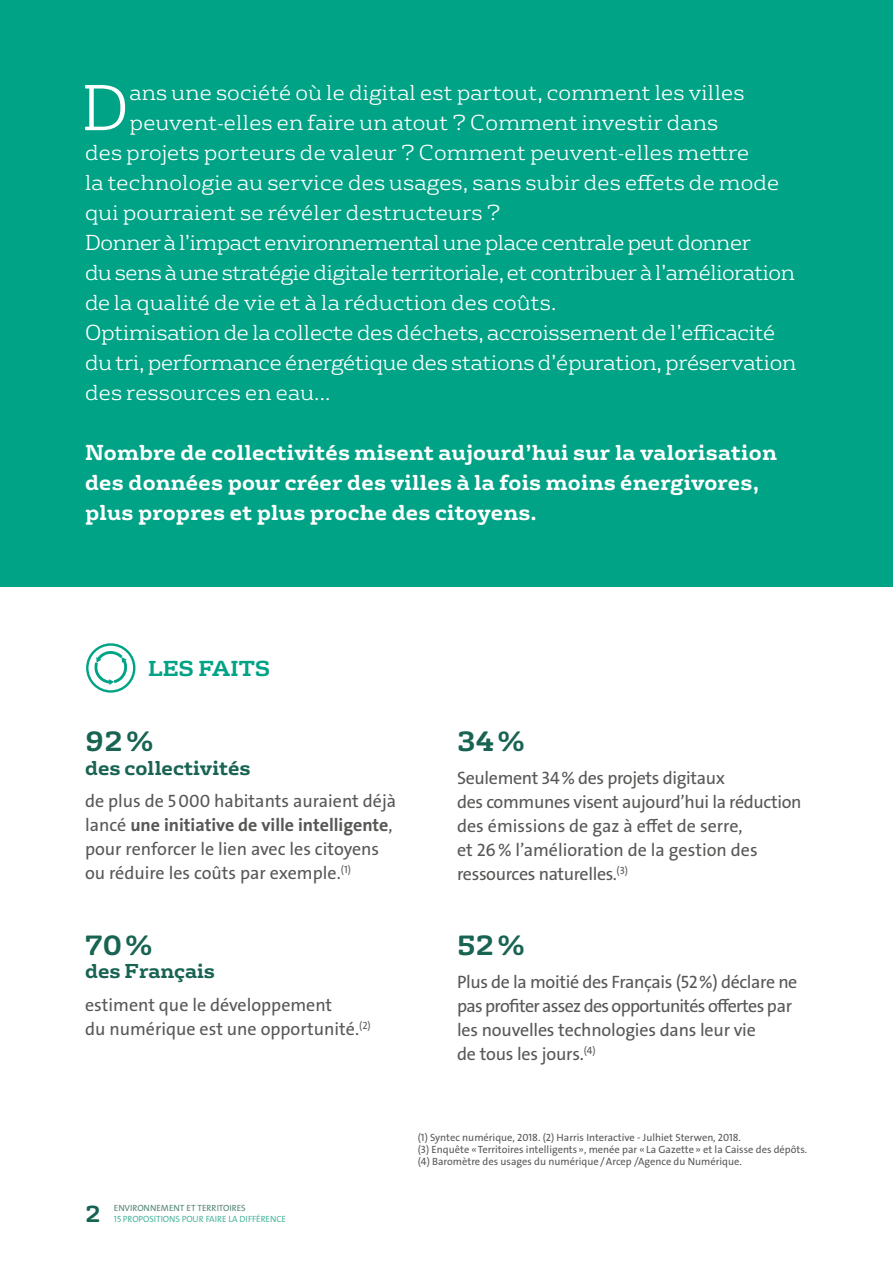
<style>
.page{position:relative;width:893px;height:1263px;background:#fff}
.page>*{position:absolute;margin:0;border:0;box-sizing:border-box;transform-origin:0 0}
.t1{font:300 62.7px "FS Rufus";color:#fff}
.t2{font:700 27px "FS Rufus";color:#186352}
.t3{font:700 22.5px "FS Rufus";color:#156352}
.t4{font:300 21px "FS Rufus";color:#fff}
.t5{font:700 21px/30px "FS Rufus";letter-spacing:.01em;color:#fff}
.t6{font:300 21px "FS Rufus";letter-spacing:-.02em;color:#fff}
.t7{font:700 21px "FS Rufus";color:#00a385}
.t8{font:700 19.5px "FS Rufus";color:#186352}
.t9{font:18px/24px "The Sans Veolia W5 Pla";letter-spacing:-.01em;color:#575756}
.t10{font:18px "The Sans Veolia W7 Bld";color:#575756}
.t11{font:10.5px/12px "The Sans Veolia W5 Pla";color:#575756}
.t12{font:9px "The Sans Veolia W5 Pla";letter-spacing:-.01em;color:#4db69f}
.t13{font:9px "The Sans Veolia W5 Pla";color:#55867a}
.s1{font-family:"The Sans Veolia W5 Pla"}
</style>
<div class="page">
<div style="left:0;top:0;width:893px;height:587px;background:#00a385"></div>
<div style="left:86px;top:643px;width:49px;height:50px;border:2px solid #00a385;border-radius:50%"></div>
<svg style="left:94px;top:651px;width:35px;height:34px"></svg>
<h1 class="t1" style="left:82px;top:58px;width:49px">D</h1>
<p class="t4" style="left:130px;top:76px;width:616px">ans une société où le digital est partout, comment les villes</p>
<p class="t4" style="left:130px;top:106px;width:590px">peuvent-elles en faire un atout ? Comment investir dans</p>
<p class="t4" style="left:85px;top:136px;width:666px">des projets porteurs de valeur ? Comment peuvent-elles mettre</p>
<p class="t4" style="left:85px;top:166px;width:696px">la technologie au service des usages, sans subir des effets de mode</p>
<p class="t4" style="left:85px;top:196px;width:417px">qui pourraient se révéler destructeurs ?</p>
<p class="t6" style="left:85px;top:226px;width:667px">Donner à l’impact environnemental une place centrale peut donner</p>
<p class="t6" style="left:85px;top:256px;width:711px">du sens à une stratégie digitale territoriale, et contribuer à l’amélioration</p>
<p class="t4" style="left:85px;top:286px;width:473px">de la qualité de vie et à la réduction des coûts.</p>
<p class="t4" style="left:85px;top:316px;width:692px">Optimisation de la collecte des déchets, accroissement de l’efficacité</p>
<p class="t4" style="left:85px;top:346px;width:713px">du tri, performance énergétique des stations d’épuration, préservation</p>
<p class="t4" style="left:85px;top:376px;width:247px">des ressources en eau...</p>
<p class="t5" style="left:85px;top:436px;width:693px">Nombre de collectivités misent aujourd’hui sur la valorisation des données pour créer des villes à la fois moins énergivores, plus propres et plus proche des citoyens.</p>
<p class="t7" style="left:148px;top:650px;width:124px">LES FAITS</p>
<h2 class="t2" style="left:85px;top:718px;width:70px">92%</h2>
<p class="t8" style="left:85px;top:751px;width:167px">des collectivités</p>
<p class="t9" style="left:85px;top:789px;width:313px">de plus de 5000 habitants auraient déjà</p>
<p class="t10" style="left:85px;top:813px;width:309px"><span class="s1">lancé</span> une initiative de ville intelligente<span class="s1">,</span></p>
<p class="t9" style="left:85px;top:837px;width:296px">pour renforcer le lien avec les citoyens ou réduire les coûts par exemple.<sup>(1)</sup></p>
<h2 class="t2" style="left:85px;top:922px;width:69px">70%</h2>
<p class="t8" style="left:85px;top:954px;width:132px">des Français</p>
<p class="t9" style="left:85px;top:993px;width:287px">estiment que le développement<br>du numérique est une opportunité.<sup>(2)</sup></p>
<h2 class="t2" style="left:457px;top:718px;width:69px">34%</h2>
<p class="t9" style="left:457px;top:766px;width:346px">Seulement 34% des projets digitaux<br>des communes visent aujourd’hui la réduction des émissions de gaz à effet de serre,<br>et 26% l’amélioration de la gestion des ressources naturelles.<sup>(3)</sup></p>
<h2 class="t2" style="left:457px;top:922px;width:69px">52%</h2>
<p class="t9" style="left:457px;top:969px;width:342px">Plus de la moitié des Français (52%) déclare ne pas profiter assez des opportunités offertes par les nouvelles technologies dans leur vie<br>de tous les jours.<sup>(4)</sup></p>
<p class="t3" style="left:85px;top:1194px;width:17px">2</p>
<p class="t13" style="left:114px;top:1202px;width:133px">ENVIRONNEMENT ET TERRITOIRES</p>
<p class="t12" style="left:114px;top:1213px;width:174px">15 PROPOSITIONS POUR FAIRE LA DIFFÉRENCE</p>
<p class="t11" style="left:418px;top:1132px;width:391px">(1) Syntec numérique, 2018. (2) Harris Interactive - Julhiet Sterwen, 2018.<br>(3) Enquête «Territoires intelligents», menée par «La Gazette» et la Caisse des dépôts. (4) Baromètre des usages du numérique/Arcep /Agence du Numérique.</p>
</div>
